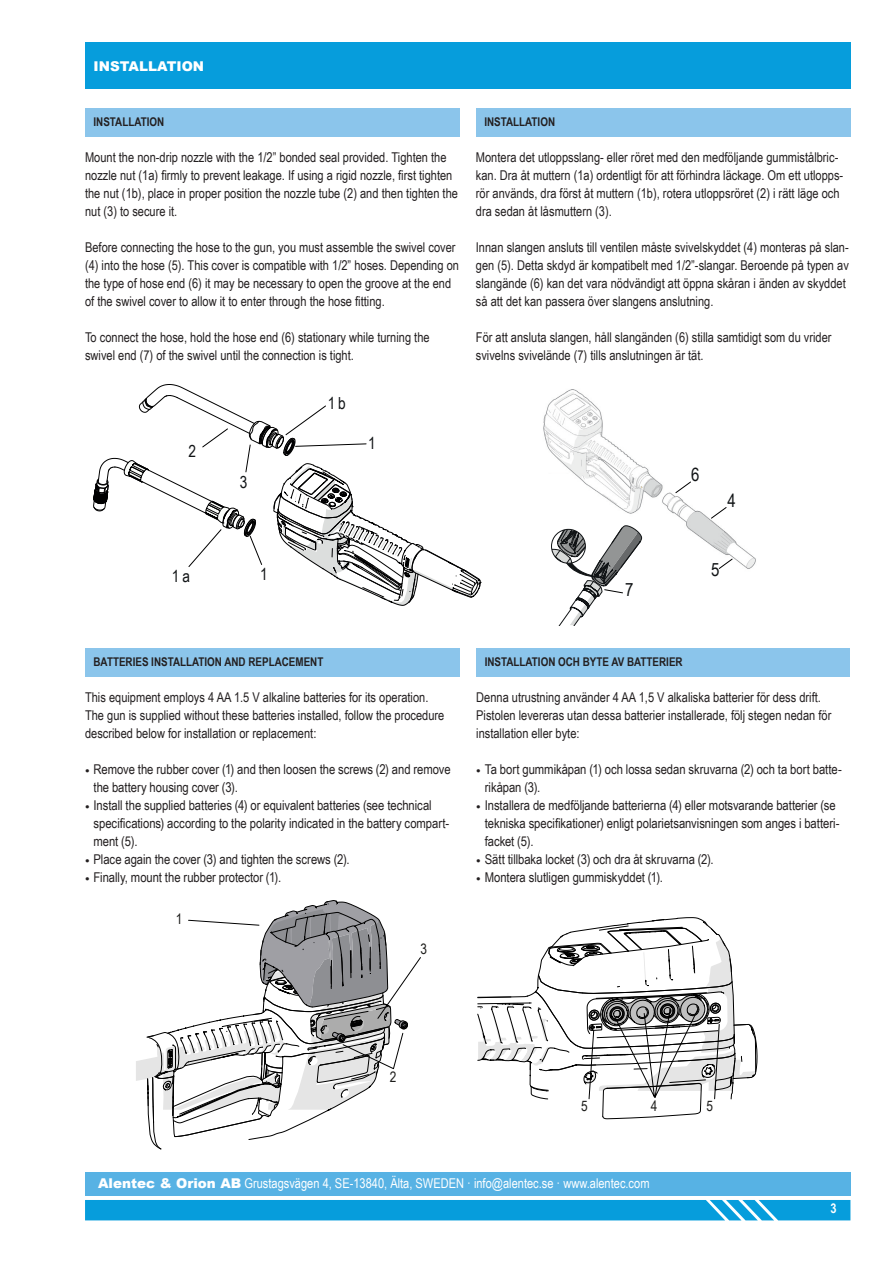
<style>
.page{position:relative;width:893px;height:1263px;background:#fff}
.page>*{position:absolute;margin:0;border:0;box-sizing:border-box;transform-origin:0 0}
.t1{font:18.3px "Arial Narrow";color:#111416}
.t2{font:16.65px "Arial Narrow";color:#111416}
.t3{font:14.4px "Arial Narrow";color:#1d1d1b}
.body_text{font:13.5px/18px "Arial Narrow";color:#231f20}
.t4{font:13.5px "Arial Narrow";color:#fff}
.t5{font:900 13.5px "Arial";color:#fff}
.t6{font:700 13.5px "Arial Narrow";color:#fff}
.t7{font:700 12px "Arial Narrow";color:#231f20}
.s1{font-family:"Helvetica Neue LT Std";font-size:9px}
.s2{font-family:"Arial";font-weight:900}
</style>
<div class="page">
<div style="left:85px;top:1200px;width:765px;height:20px;background:#069ddc"></div>
<div style="left:85px;top:1172px;width:765px;height:24px;background:#57b2e4"></div>
<div style="left:85px;top:43px;width:765px;height:46px;background:#069ddc"></div>
<div style="left:85px;top:109px;width:374px;height:28px;background:#8bc5eb"></div>
<div style="left:85px;top:649px;width:374px;height:28px;background:#8bc5eb"></div>
<div style="left:476px;top:109px;width:374px;height:28px;background:#8bc5eb"></div>
<div style="left:476px;top:649px;width:374px;height:28px;background:#8bc5eb"></div>
<svg style="left:93px;top:384px;width:388px;height:221px"></svg>
<img style="left:543px;top:389px;width:213px;height:180px">
<svg style="left:675px;top:482px;width:16px;height:11px"></svg>
<svg style="left:711px;top:507px;width:15px;height:12px"></svg>
<svg style="left:719px;top:559px;width:13px;height:10px"></svg>
<div style="left:547px;top:474px;width:24px;height:10px;background:#fff"></div>
<svg style="left:551px;top:526px;width:91px;height:99px"></svg>
<div style="left:551px;top:529px;width:34px;height:34px;border:1px solid #111416;border-radius:50%"></div>
<svg style="left:550px;top:441px;width:18px;height:16px"></svg>
<svg style="left:136px;top:900px;width:285px;height:249px"></svg>
<svg style="left:478px;top:917px;width:280px;height:202px"></svg>
<p class="t5" style="left:94px;top:56px;width:112px">INSTALLATION</p>
<p class="t7" style="left:94px;top:113px;width:72px">INSTALLATION</p>
<p class="body_text" style="left:85px;top:148px;width:374px">Mount the non-drip nozzle with the 1/2” bonded seal provided. Tighten the nozzle nut (1a) firmly to prevent leakage. If using a rigid nozzle, first tighten the nut (1b), place in proper position the nozzle tube (2) and then tighten the nut (3) to secure it.</p>
<p class="body_text" style="left:85px;top:238px;width:375px">Before connecting the hose to the gun, you must assemble the swivel cover (4) into the hose (5). This cover is compatible with 1/2” hoses. Depending on the type of hose end (6) it may be necessary to open the groove at the end of the swivel cover to allow it to enter through the hose fitting.</p>
<p class="body_text" style="left:85px;top:328px;width:346px">To connect the hose, hold the hose end (6) stationary while turning the swivel end (7) of the swivel until the connection is tight.</p>
<p class="t2" style="left:189px;top:439px;width:9px">2</p>
<p class="t2" style="left:240px;top:470px;width:9px">3</p>
<p class="t2" style="left:328px;top:391px;width:20px">1b</p>
<p class="t2" style="left:368px;top:431px;width:9px">1</p>
<p class="t7" style="left:484px;top:113px;width:72px">INSTALLATION</p>
<p class="body_text" style="left:476px;top:148px;width:369px">Montera det utloppsslang- eller röret med den medföljande gummistålbric&shy;kan. Dra åt muttern (1a) ordentligt för att förhindra läckage. Om ett utlopps&shy;rör används, dra först åt muttern (1b), rotera utloppsröret (2) i rätt läge och dra sedan åt låsmuttern (3).</p>
<p class="body_text" style="left:476px;top:238px;width:374px">Innan slangen ansluts till ventilen måste svivelskyddet (4) monteras på slan&shy;gen (5). Detta skdyd är kompatibelt med 1/2”-slangar. Beroende på typen av slangände (6) kan det vara nödvändigt att öppna skåran i änden av skyddet så att det kan passera över slangens anslutning.</p>
<p class="body_text" style="left:476px;top:328px;width:357px">För att ansluta slangen, håll slangänden (6) stilla samtidigt som du vrider svivelns svivelände (7) tills anslutningen är tät.</p>
<p class="t1" style="left:691px;top:461px;width:10px">6</p>
<p class="t1" style="left:727px;top:487px;width:10px">4</p>
<p class="t2" style="left:172px;top:563px;width:20px">1a</p>
<p class="t2" style="left:260px;top:562px;width:9px">1</p>
<p class="t1" style="left:625px;top:576px;width:10px">7</p>
<p class="t1" style="left:711px;top:556px;width:10px">5</p>
<p class="t7" style="left:94px;top:653px;width:231px">BATTERIES INSTALLATION AND REPLACEMENT</p>
<p class="body_text" style="left:85px;top:688px;width:361px">This equipment employs 4 AA 1.5 V alkaline batteries for its operation.<br>The gun is supplied without these batteries installed, follow the procedure described below for installation or replacement:</p>
<p class="body_text" style="left:94px;top:760px;width:359px;text-indent:-9px"><span class="s1">•</span> Remove the rubber cover (1) and then loosen the screws (2) and remove the battery housing cover (3).</p>
<p class="body_text" style="left:94px;top:796px;width:357px;text-indent:-9px"><span class="s1">•</span> Install the supplied batteries (4) or equivalent batteries (see technical specifications) according to the polarity indicated in the battery compart&shy;ment (5).</p>
<p class="body_text" style="left:85px;top:850px;width:266px"><span class="s1">•</span> Place again the cover (3) and tighten the screws (2).</p>
<p class="body_text" style="left:85px;top:868px;width:198px"><span class="s1">•</span> Finally, mount the rubber protector (1).</p>
<p class="t3" style="left:176px;top:909px;width:8px">1</p>
<p class="t3" style="left:420px;top:938px;width:8px">3</p>
<p class="t7" style="left:485px;top:653px;width:199px">INSTALLATION OCH BYTE AV BATTERIER</p>
<p class="body_text" style="left:476px;top:688px;width:357px">Denna utrustning använder 4 AA 1,5 V alkaliska batterier för dess drift.<br>Pistolen levereras utan dessa batterier installerade, följ stegen nedan för installation eller byte:</p>
<p class="body_text" style="left:485px;top:760px;width:359px;text-indent:-9px"><span class="s1">•</span> Ta bort gummikåpan (1) och lossa sedan skruvarna (2) och ta bort batte&shy;rikåpan (3).</p>
<p class="body_text" style="left:485px;top:796px;width:356px;text-indent:-9px"><span class="s1">•</span> Installera de medföljande batterierna (4) eller motsvarande batterier (se tekniska specifikationer) enligt polarietsanvisningen som anges i batteri&shy;facket (5).</p>
<p class="body_text" style="left:476px;top:850px;width:239px"><span class="s1">•</span> Sätt tillbaka locket (3) och dra åt skruvarna (2).</p>
<p class="body_text" style="left:476px;top:868px;width:188px"><span class="s1">•</span> Montera slutligen gummiskyddet (1).</p>
<p class="t3" style="left:390px;top:1066px;width:8px">2</p>
<p class="t3" style="left:581px;top:1096px;width:8px">5</p>
<p class="t3" style="left:651px;top:1096px;width:8px">4</p>
<p class="t3" style="left:707px;top:1096px;width:8px">5</p>
<p class="t4" style="left:98px;top:1173px;width:553px"><span class="s2">Alentec &amp; Orion AB</span> Grustagsvägen 4, SE-13840, Älta, SWEDEN · info@alentec.se · www.alentec.com</p>
<p class="t6" style="left:831px;top:1198px;width:8px">3</p>
</div>
